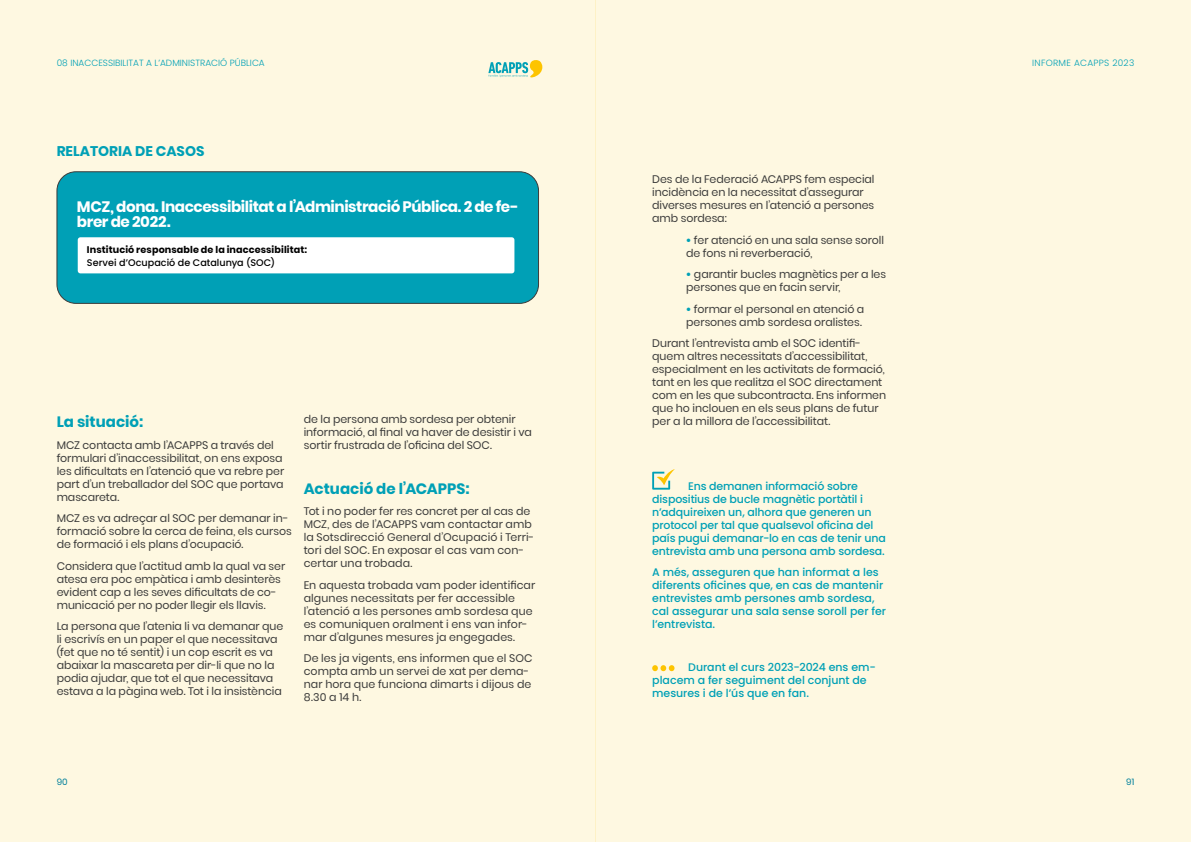
<style>
.page{position:relative;width:1191px;height:842px;background:#fff}
.page>*{position:absolute;margin:0;border:0;box-sizing:border-box;transform-origin:0 0}
.t1{font:700 15.2px/14.9px "Poppins";letter-spacing:-.03em;color:#fff}
.t2{font:700 15px "Poppins";color:#00a0b6}
.t3{font:700 14px "Poppins";color:#00a0b6}
.t4{font:11px/13px "Poppins";letter-spacing:-.005em;color:#3c3c3b}
.t5{font:500 11px/13px "Poppins";letter-spacing:-.01em;color:#00a0b6}
.t6{font:700 9.6px "Poppins";letter-spacing:.01em;color:#000}
.t7{font:500 9.6px "Poppins";color:#000}
.t8{font:300 9px "Poppins";color:#00a0b6}
.t9{font:300 9px "Poppins";letter-spacing:.03em;color:#00a0b6}
.t10{font:9px "Poppins";color:#04819c}
.s1{font-size:14px;color:#00a0b6}
</style>
<div class="page">
<div style="left:595px;top:0;width:596px;height:842px;background:#fef8e1"></div>
<div style="left:0;top:0;width:595px;height:842px;background:#fef8e1"></div>
<svg style="left:488px;top:60px;width:54px;height:18px"></svg>
<div style="left:57px;top:172px;width:481px;height:131px;background:#00a0b6;border-radius:19px"></div>
<div style="left:57px;top:171px;width:482px;height:133px;border:1px solid #3c3c3b;border-radius:19px"></div>
<div style="left:78px;top:237px;width:436px;height:36px;background:#fff;border-radius:3px"></div>
<svg style="left:652px;top:469px;width:22px;height:21px"></svg>
<svg style="left:652px;top:665px;width:22px;height:6px"></svg>
<p class="t8" style="left:57px;top:58px;width:210px">08 INACCESSIBILITAT A L’ADMINISTRACIÓ PÚBLICA</p>
<p class="t3" style="left:57px;top:143px;width:149px">RELATORIA DE CASOS</p>
<h1 class="t1" style="left:77px;top:199px;width:443px">MCZ, dona. Inaccessibilitat a l’Administració Pública. 2 de fe&shy;brer de 2022.</h1>
<p class="t6" style="left:87px;top:245px;width:222px">Institució responsable de la inaccessibilitat:</p>
<p class="t7" style="left:87px;top:257px;width:190px">Servei d’Ocupació de Catalunya (SOC)</p>
<h2 class="t2" style="left:57px;top:413px;width:88px">La situació:</h2>
<p class="t4" style="left:57px;top:438px;width:229px">MCZ contacta amb l’ACAPPS a través del formulari d’inaccessibilitat, on ens exposa les dificultats en l’atenció que va rebre per part d’un treballador del SOC que portava mascareta.</p>
<p class="t4" style="left:57px;top:512px;width:236px">MCZ es va adreçar al SOC per demanar in&shy;formació sobre la cerca de feina, els cursos de formació i els plans d’ocupació.</p>
<p class="t4" style="left:57px;top:559px;width:230px">Considera que l’actitud amb la qual va ser atesa era poc empàtica i amb desinterès evident cap a les seves dificultats de co&shy;municació per no poder llegir els llavis.</p>
<p class="t4" style="left:57px;top:620px;width:228px">La persona que l’atenia li va demanar que li escrivís en un paper el que necessitava (fet que no té sentit) i un cop escrit es va abaixar la mascareta per dir-li que no la podia ajudar, que tot el que necessitava estava a la pàgina web. Tot i la insistència</p>
<p class="t4" style="left:304px;top:412px;width:230px">de la persona amb sordesa per obtenir informació, al final va haver de desistir i va sortir frustrada de l’oficina del SOC.</p>
<h2 class="t2" style="left:304px;top:480px;width:168px">Actuació de l’ACAPPS:</h2>
<p class="t4" style="left:304px;top:505px;width:232px">Tot i no poder fer res concret per al cas de MCZ, des de l’ACAPPS vam contactar amb la Sotsdirecció General d’Ocupació i Terri&shy;tori del SOC. En exposar el cas vam con&shy;certar una trobada.</p>
<p class="t4" style="left:304px;top:578px;width:233px">En aquesta trobada vam poder identificar algunes necessitats per fer accessible l’atenció a les persones amb sordesa que es comuniquen oralment i ens van infor&shy;mar d’algunes mesures ja engegades.</p>
<p class="t4" style="left:304px;top:652px;width:230px">De les ja vigents, ens informen que el SOC compta amb un servei de xat per dema&shy;nar hora que funciona dimarts i dijous de<br>8.30 a 14 h.</p>
<p class="t4" style="left:652px;top:173px;width:224px">Des de la Federació ACAPPS fem especial incidència en la necessitat d’assegurar diverses mesures en l’atenció a persones amb sordesa:</p>
<p class="t4" style="left:686px;top:233px;width:199px"><span class="s1">•</span> fer atenció en una sala sense soroll de fons ni reverberació,</p>
<p class="t4" style="left:686px;top:268px;width:201px"><span class="s1">•</span> garantir bucles magnètics per a les persones que en facin servir,</p>
<p class="t4" style="left:686px;top:302px;width:180px"><span class="s1">•</span> formar el personal en atenció a persones amb sordesa oralistes.</p>
<p class="t4" style="left:652px;top:337px;width:235px">Durant l’entrevista amb el SOC identifi&shy;quem altres necessitats d’accessibilitat, especialment en les activitats de formació, tant en les que realitza el SOC directament com en les que subcontracta. Ens informen que ho inclouen en els seus plans de futur per a la millora de l’accessibilitat.</p>
<p class="t5" style="left:652px;top:479px;width:235px;text-indent:36px">Ens demanen informació sobre dispositius de bucle magnètic portàtil i n’adquireixen un, alhora que generen un protocol per tal que qualsevol oficina del país pugui demanar-lo en cas de tenir una entrevista amb una persona amb sordesa.</p>
<p class="t5" style="left:652px;top:566px;width:235px">A més, asseguren que han informat a les diferents oficines que, en cas de mantenir entrevistes amb persones amb sordesa, cal assegurar una sala sense soroll per fer l’entrevista.</p>
<p class="t5" style="left:652px;top:661px;width:225px;text-indent:36px">Durant el curs 2023-2024 ens em&shy;placem a fer seguiment del conjunt de mesures i de l’ús que en fan.</p>
<p class="t9" style="left:1032px;top:58px;width:104px">INFORME ACAPPS 2023</p>
<p class="t10" style="left:57px;top:777px;width:12px">90</p>
<p class="t10" style="left:1126px;top:777px;width:10px">91</p>
</div>
